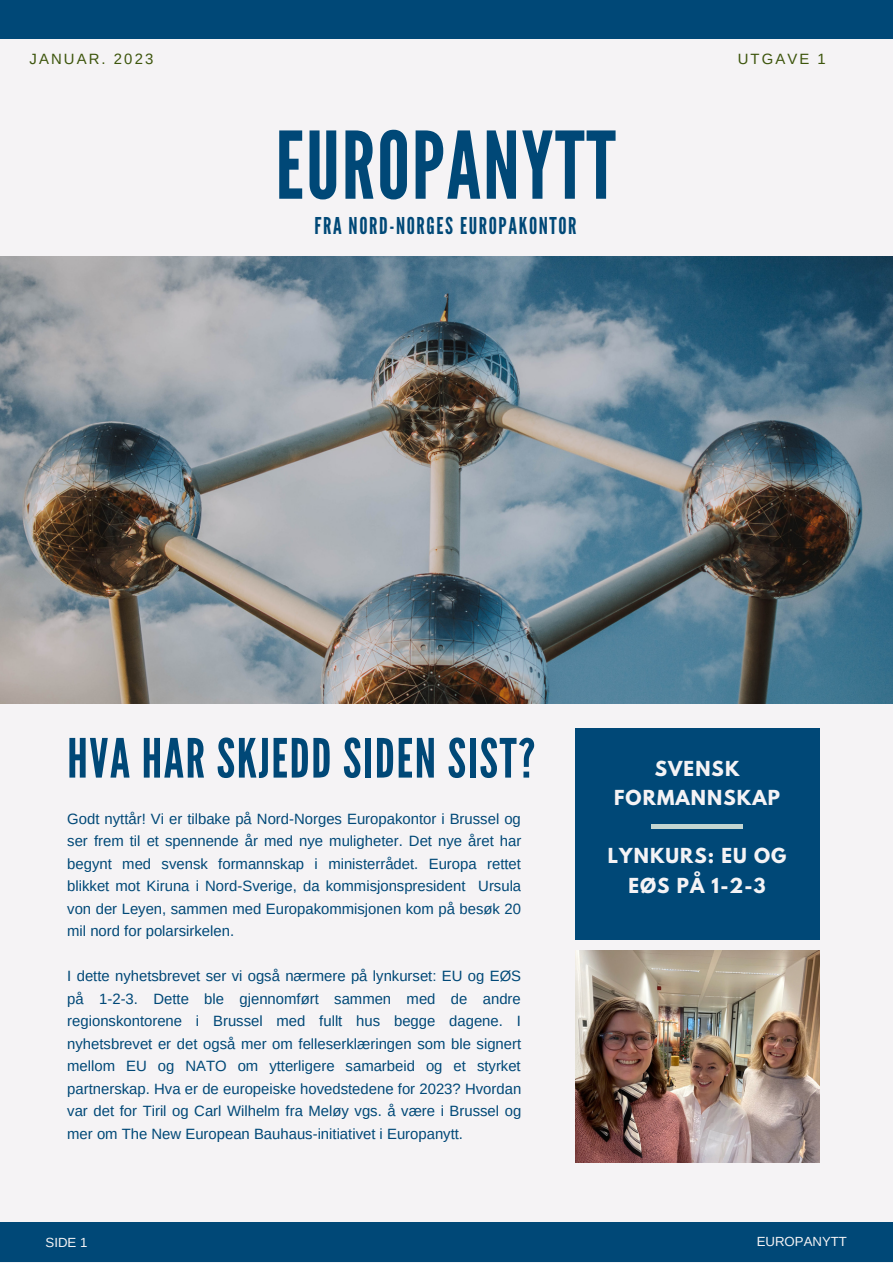
<style>
.page{position:relative;width:893px;height:1264px;background:#fff}
.page>*{position:absolute;margin:0;border:0;box-sizing:border-box;transform-origin:0 0}
.t1{font:92.85px "League Gothic";letter-spacing:.02em;color:#004877}
.t2{font:54px "League Gothic";letter-spacing:.03em;color:#004877}
.t3{font:23.1px "League Gothic";letter-spacing:.07em;color:#004877}
.t4{font:700 18.3px/29.2px "League Spartan";letter-spacing:.06em;color:#f5f3f5;text-align:center}
.t5{font:14.85px/22.5px "Arimo";color:#004877;text-align:justify}
.t6{font:14.85px "Arimo";letter-spacing:.14em;color:#3d550c}
.t7{font:13.2px "Arimo";color:#f5f3f5}
</style>
<div class="page">
<div style="left:0;top:0;width:892px;height:1262px;background:#f5f3f5"></div>
<div style="left:0;top:1222px;width:892px;height:40px;background:#004877"></div>
<div style="left:0;top:0;width:892px;height:39px;background:#004877"></div>
<img style="left:0;top:256px;width:892px;height:448px">
<div style="left:575px;top:728px;width:244px;height:211px;background:#004877"></div>
<img style="left:575px;top:950px;width:244px;height:212px">
<div style="left:651px;top:824px;width:91px;height:5px;background:#c3d5d1"></div>
<p class="t6" style="left:30px;top:50px;width:125px">JANUAR. 2023</p>
<p class="t6" style="left:737px;top:50px;width:90px">UTGAVE 1</p>
<h1 class="t1" style="left:275px;top:112px;width:342px">EUROPANYTT</h1>
<h3 class="t3" style="left:314px;top:213px;width:263px">FRA NORD-NORGES EUROPAKONTOR</h3>
<h2 class="t2" style="left:67px;top:727px;width:469px">HVA HAR SKJEDD SIDEN SIST?</h2>
<p class="t5" style="left:67px;top:807px;width:455px">Godt nyttår! Vi er tilbake på Nord-Norges Europakontor i Brussel og ser frem til et spennende år med nye muligheter. Det nye året har begynt med svensk formannskap i ministerrådet. Europa rettet blikket mot Kiruna i Nord-Sverige, da kommisjonspresident Ursula von der Leyen, sammen med Europakommisjonen kom på besøk 20 mil nord for polarsirkelen.</p>
<p class="t5" style="left:67px;top:965px;width:455px">I dette nyhetsbrevet ser vi også nærmere på lynkurset: EU og EØS på 1-2-3. Dette ble gjennomført sammen med de andre regionskontorene i Brussel med fullt hus begge dagene. I nyhetsbrevet er det også mer om felleserklæringen som ble signert mellom EU og NATO om ytterligere samarbeid og et styrket partnerskap. Hva er de europeiske hovedstedene for 2023? Hvordan var det for Tiril og Carl Wilhelm fra Meløy vgs. å være i Brussel og mer om The New European Bauhaus-initiativet i Europanytt.</p>
<p class="t4" style="left:614px;top:756px;width:167px">SVENSK<br>FORMANNSKAP</p>
<p class="t4" style="left:607px;top:843px;width:180px">LYNKURS: EU OG<br>EØS PÅ 1-2-3</p>
<p class="t7" style="left:46px;top:1235px;width:43px">SIDE 1</p>
<p class="t7" style="left:756px;top:1234px;width:92px">EUROPANYTT</p>
</div>
